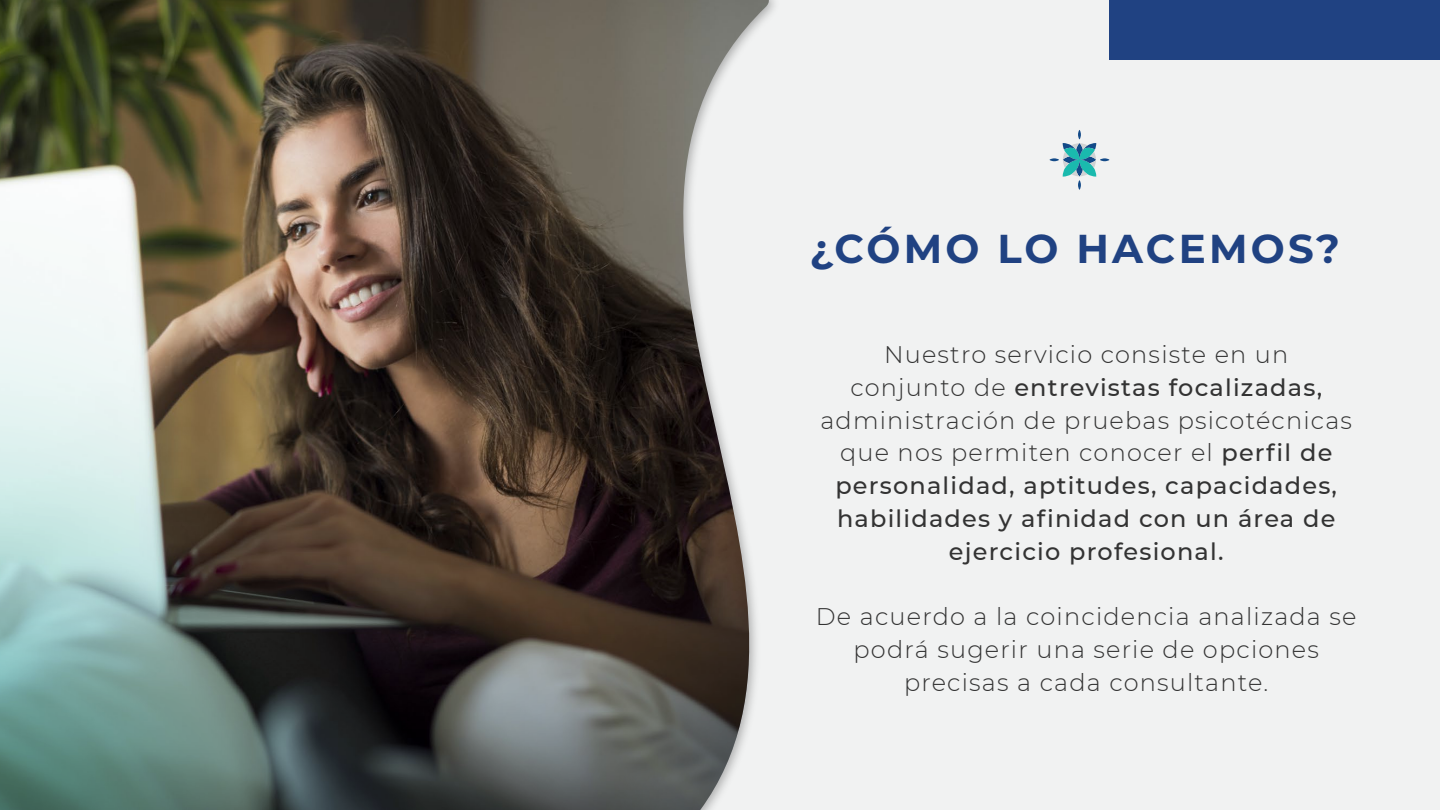
<style>
.page{position:relative;width:1440px;height:810px;background:#f1f2f2}
.page>*{position:absolute;margin:0;border:0;box-sizing:border-box;transform-origin:0 0}
.t1{font:700 40.35px "Montserrat";letter-spacing:.08em;color:#204282}
.t2{font:500 24px/32.8px "Montserrat";letter-spacing:.05em;color:#333;text-align:center}
.t3{font:300 24px/32.8px "Montserrat";letter-spacing:.05em;color:#333;text-align:center}
.s1{font-weight:300}
</style>
<div class="page">
<div style="left:1109px;top:0;width:331px;height:59px;background:#204282"></div>
<img style="left:0;top:0;width:775px;height:810px">
<svg style="left:1050px;top:130px;width:59px;height:60px"></svg>
<h1 class="t1" style="left:810px;top:220px;width:532px">¿CÓMO LO HACEMOS?</h1>
<p class="t2" style="left:820px;top:337px;width:533px"><span class="s1">Nuestro servicio consiste en un<br>conjunto de</span> entrevistas focalizadas, <span class="s1">administración de pruebas psicotécnicas que nos permiten conocer el</span> perfil de personalidad, aptitudes, capacidades, habilidades y afinidad con un área de ejercicio profesional.</p>
<p class="t3" style="left:816px;top:599px;width:542px">De acuerdo a la coincidencia analizada se podrá sugerir una serie de opciones precisas a cada consultante.</p>
</div>
